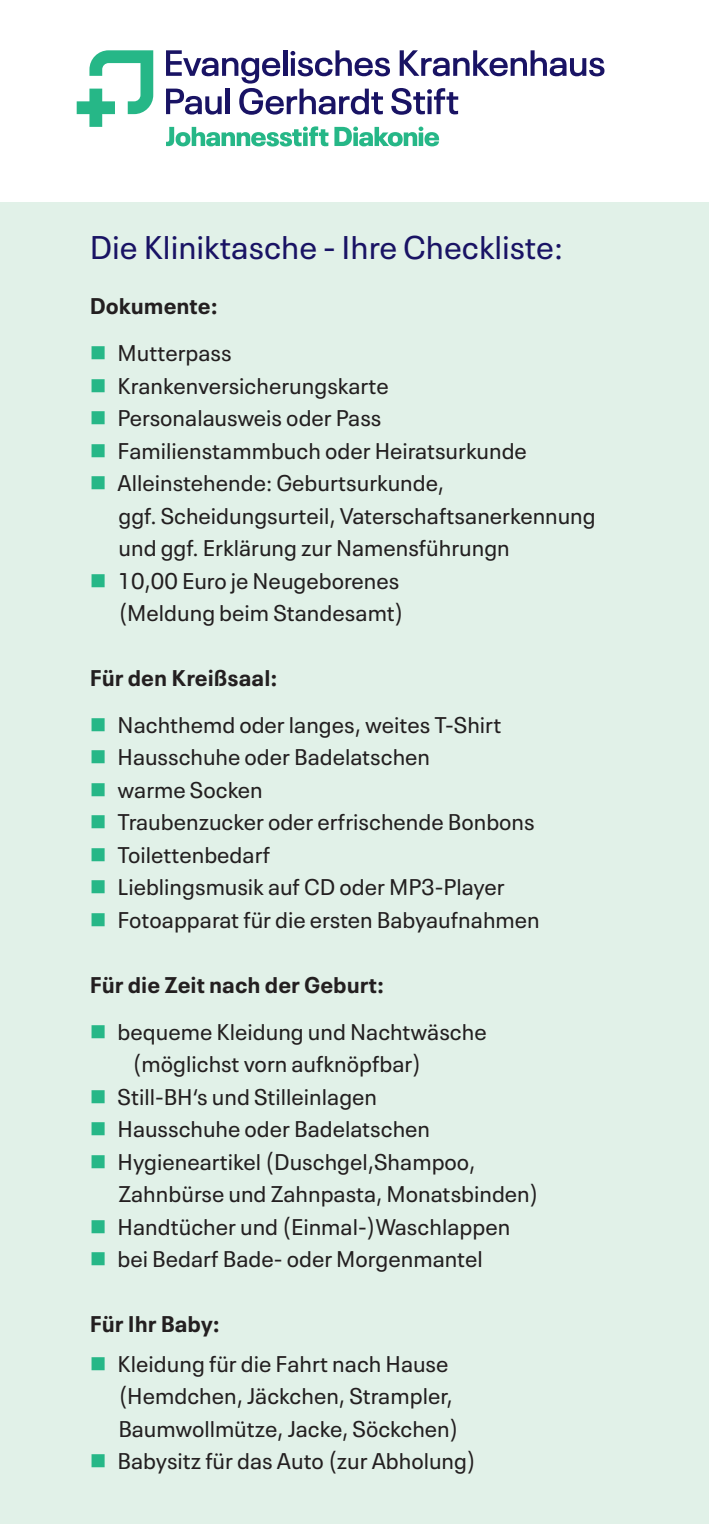
<style>
.page{position:relative;width:709px;height:1524px;background:#fff}
.page>*{position:absolute;margin:0;border:0;box-sizing:border-box;transform-origin:0 0}
.titel_13_18_plak_boo{font:32.5px "Neue Plak Text";color:#191364}
.t1{font:22.5px "Neue Plak Text";color:#231f20}
.t2{font:700 22.5px "Neue Plak Text";color:#231f20}
.s1{color:#26b787}
</style>
<div class="page">
<div style="left:0;top:202px;width:709px;height:1322px;background:#e1f1e8"></div>
<svg style="left:77px;top:50px;width:76px;height:77px"></svg>
<svg style="left:166px;top:126px;width:162px;height:20px"></svg>
<svg style="left:334px;top:127px;width:105px;height:19px"></svg>
<svg style="left:166px;top:50px;width:438px;height:65px"></svg>
<p class="titel_13_18_plak_boo" style="left:90px;top:222px;width:475px">Die Kliniktasche - Ihre Checkliste:</p>
<p class="t2" style="left:90px;top:288px;width:129px">Dokumente:</p>
<p class="t1" style="left:90px;top:335px;width:143px"><span class="s1">■</span> Mutterpass</p>
<p class="t1" style="left:90px;top:368px;width:300px"><span class="s1">■</span> Krankenversicherungskarte</p>
<p class="t1" style="left:90px;top:400px;width:293px"><span class="s1">■</span> Personalausweis oder Pass</p>
<p class="t1" style="left:90px;top:433px;width:438px"><span class="s1">■</span> Familienstammbuch oder Heiratsurkunde</p>
<p class="t1" style="left:90px;top:465px;width:356px"><span class="s1">■</span> Alleinstehende: Geburtsurkunde,</p>
<p class="t1" style="left:118px;top:498px;width:479px">ggf. Scheidungsurteil, Vaterschaftsanerkennung</p>
<p class="t1" style="left:118px;top:530px;width:393px">und ggf. Erklärung zur Namensführungn</p>
<p class="t1" style="left:90px;top:563px;width:311px"><span class="s1">■</span> 10,00 Euro je Neugeborenes</p>
<p class="t1" style="left:118px;top:595px;width:287px">(Meldung beim Standesamt)</p>
<p class="t2" style="left:90px;top:659px;width:189px">Für den Kreißsaal:</p>
<p class="t1" style="left:90px;top:707px;width:413px"><span class="s1">■</span> Nachthemd oder langes, weites T-Shirt</p>
<p class="t1" style="left:90px;top:739px;width:342px"><span class="s1">■</span> Hausschuhe oder Badelatschen</p>
<p class="t1" style="left:90px;top:772px;width:174px"><span class="s1">■</span> warme Socken</p>
<p class="t1" style="left:90px;top:804px;width:446px"><span class="s1">■</span> Traubenzucker oder erfrischende Bonbons</p>
<p class="t1" style="left:90px;top:837px;width:182px"><span class="s1">■</span> Toilettenbedarf</p>
<p class="t1" style="left:90px;top:869px;width:416px"><span class="s1">■</span> Lieblingsmusik auf CD oder MP3-Player</p>
<p class="t1" style="left:90px;top:902px;width:451px"><span class="s1">■</span> Fotoapparat für die ersten Babyaufnahmen</p>
<p class="t2" style="left:90px;top:966px;width:296px">Für die Zeit nach der Geburt:</p>
<p class="t1" style="left:90px;top:1013px;width:398px"><span class="s1">■</span> bequeme Kleidung und Nachtwäsche</p>
<p class="t1" style="left:132px;top:1046px;width:290px">(möglichst vorn aufknöpfbar)</p>
<p class="t1" style="left:90px;top:1078px;width:289px"><span class="s1">■</span> Still-BH‘s und Stilleinlagen</p>
<p class="t1" style="left:90px;top:1111px;width:342px"><span class="s1">■</span> Hausschuhe oder Badelatschen</p>
<p class="t1" style="left:90px;top:1143px;width:387px"><span class="s1">■</span> Hygieneartikel (Duschgel,Shampoo,</p>
<p class="t1" style="left:118px;top:1176px;width:422px">Zahnbürse und Zahnpasta, Monatsbinden)</p>
<p class="t1" style="left:90px;top:1208px;width:422px"><span class="s1">■</span> Handtücher und (Einmal-)Waschlappen</p>
<p class="t1" style="left:90px;top:1241px;width:394px"><span class="s1">■</span> bei Bedarf Bade- oder Morgenmantel</p>
<p class="t2" style="left:90px;top:1305px;width:131px">Für Ihr Baby:</p>
<p class="t1" style="left:90px;top:1345px;width:360px"><span class="s1">■</span> Kleidung für die Fahrt nach Hause</p>
<p class="t1" style="left:118px;top:1378px;width:336px">(Hemdchen, Jäckchen, Strampler,</p>
<p class="t1" style="left:118px;top:1410px;width:342px">Baumwollmütze, Jacke, Söckchen)</p>
<p class="t1" style="left:90px;top:1443px;width:387px"><span class="s1">■</span> Babysitz für das Auto (zur Abholung)</p>
</div>
